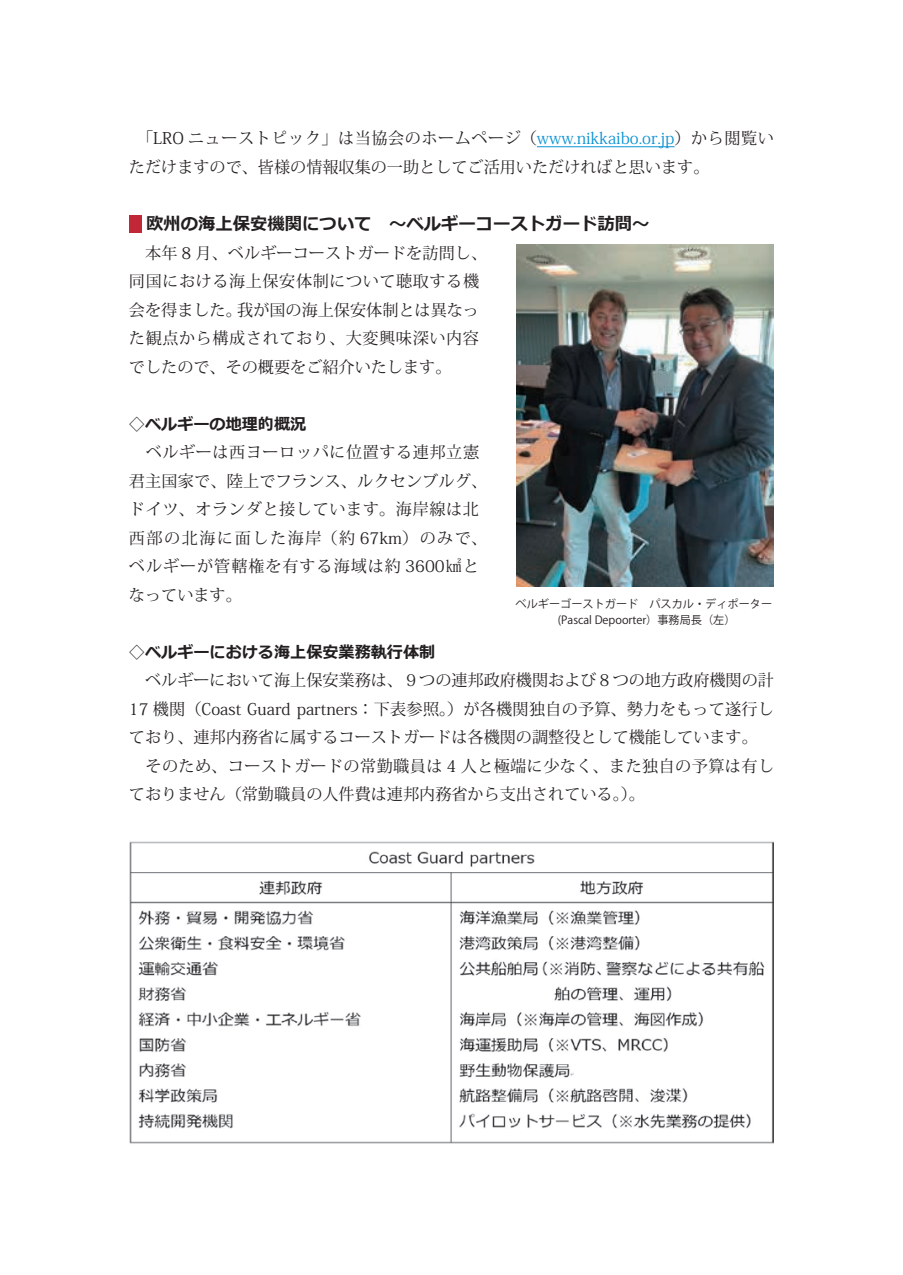
<style>
.page{position:relative;width:903px;height:1275px;background:#fff}
.page>*{position:absolute;margin:0;border:0;box-sizing:border-box;transform-origin:0 0}
.t1{font:700 17.32px "Meiryo";color:#231f20}
.t2{font:16.1px/28.5px "Koz Min Pr 6 N";color:#231f20}
.t3{font:16.1px/28.5px "Koz Min Pr 6 N";letter-spacing:.035em;color:#231f20}
.t4{font:700 16.1px "Meiryo";color:#231f20}
.t5{font:11.2px/16.1px "Koz Go Pr 6 N";color:#231f20;text-align:center}
.s1{color:#0d93d3}
</style>
<div class="page">
<hr style="left:537px;top:146px;width:137px;height:1px;background:#0d93d3">
<div style="left:129px;top:215px;width:13px;height:18px;background:#c22738"></div>
<img style="left:517px;top:244px;width:257px;height:343px">
<img style="left:129px;top:841px;width:645px;height:303px">
<p class="t2" style="left:129px;top:125px;width:646px">　「LRO ニューストピック」は当協会のホームページ（<span class="s1">www.nikkaibo.or.jp</span>）から閲覧いただけますので、皆様の情報収集の一助としてご活用いただければと思います。</p>
<p class="t1" style="left:146px;top:212px;width:505px">欧州の海上保安機関について　～ベルギーコーストガード訪問～</p>
<p class="t2" style="left:129px;top:239px;width:360px">　本年 8 月、ベルギーコーストガードを訪問し、同国における海上保安体制について聴取する機会を得ました。我が国の海上保安体制とは異なった観点から構成されており、大変興味深い内容でしたので、その概要をご紹介いたします。</p>
<p class="t4" style="left:129px;top:413px;width:179px">◇ベルギーの地理的概況</p>
<p class="t3" style="left:129px;top:438px;width:360px">　ベルギーは西ヨーロッパに位置する連邦立憲君主国家で、陸上でフランス、ルクセンブルグ、ドイツ、オランダと接しています。海岸線は北西部の北海に面した海岸（約 67km）のみで、ベルギーが管轄権を有する海域は約 3600㎢となっています。</p>
<p class="t5" style="left:515px;top:596px;width:258px">ベルギーゴーストガード　パスカル・ディポーター(Pascal Depoorter）事務局長（左）</p>
<p class="t4" style="left:129px;top:641px;width:308px">◇ベルギーにおける海上保安業務執行体制</p>
<p class="t2" style="left:129px;top:666px;width:647px">　ベルギーにおいて海上保安業務は、９つの連邦政府機関および８つの地方政府機関の計17 機関（Coast Guard partners：下表参照。）が各機関独自の予算、勢力をもって遂行しており、連邦内務省に属するコーストガードは各機関の調整役として機能しています。　そのため、コーストガードの常勤職員は 4 人と極端に少なく、また独自の予算は有しておりません（常勤職員の人件費は連邦内務省から支出されている。）。</p>
</div>
